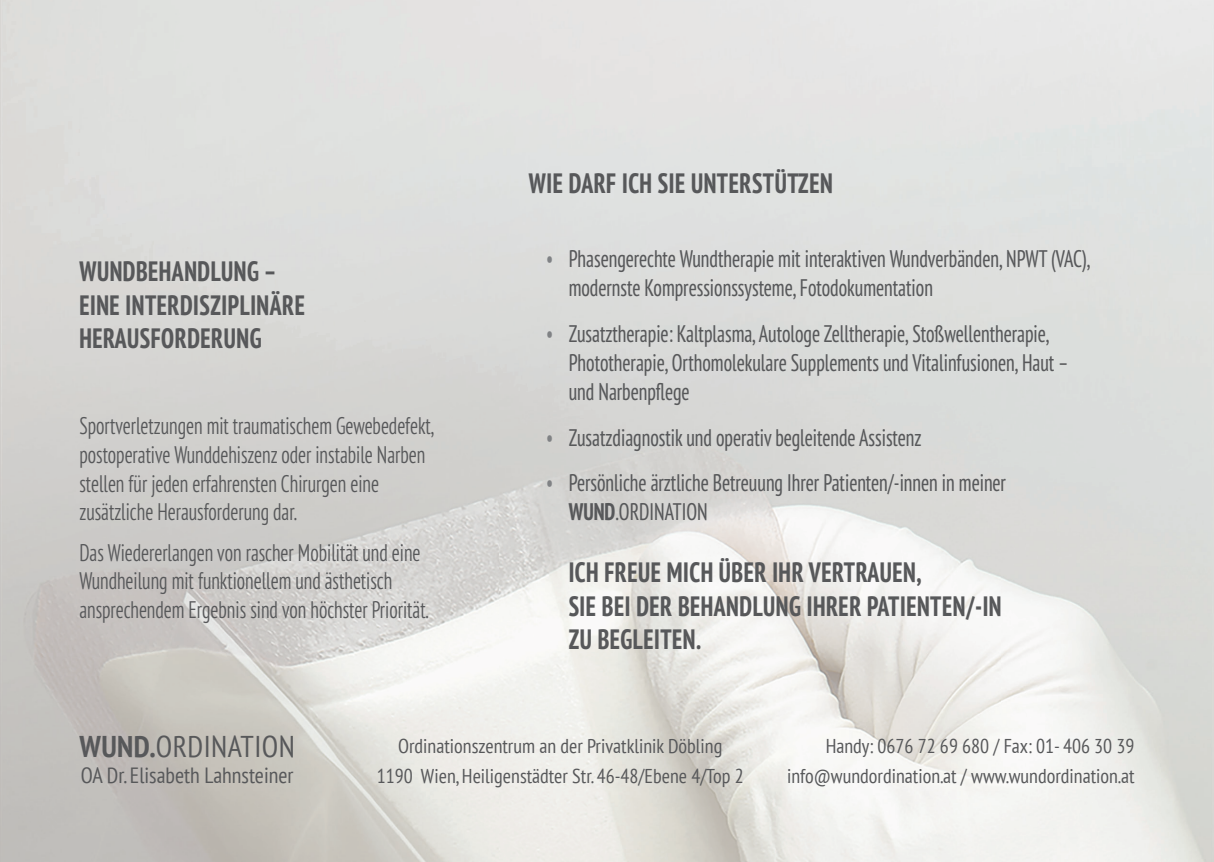
<style>
.page{position:relative;width:1214px;height:862px;background:#fff}
.page>*{position:absolute;margin:0;border:0;box-sizing:border-box;transform-origin:0 0}
.t1{font:condensed 30px "PT Sans";letter-spacing:.015em;color:#57585a}
.t2{font:700 condensed 28px/33.6px "PT Sans Pro";letter-spacing:.02em;color:#57585a}
.t3{font:condensed 24px/28.8px "PT Sans Pro";color:#57585a}
.t4{font:300 condensed 24px/28.8px "PT Sans Pro";color:#57585a}
.t5{font:condensed 22px "PT Sans";color:#57585a}
.t6{font:condensed 20px/30px "PT Sans";color:#57585a;text-align:center}
.s1{color:#808285}
.s2{font-weight:700}
</style>
<div class="page">
<img style="left:0;top:0;width:1213px;height:862px">
<p class="t2" style="left:79px;top:254px;width:227px">WUNDBEHANDLUNG –<br>EINE INTERDISZIPLINÄRE<br>HERAUSFORDERUNG</p>
<p class="t4" style="left:79px;top:410px;width:356px">Sportverletzungen mit traumatischem Gewebedefekt, postoperative Wunddehiszenz oder instabile Narben stellen für jeden erfahrensten Chirurgen eine zusätzliche Herausforderung dar.</p>
<p class="t4" style="left:79px;top:537px;width:351px">Das Wiedererlangen von rascher Mobilität und eine<br>Wundheilung mit funktionellem und ästhetisch ansprechendem Ergebnis sind von höchster Priorität.</p>
<p class="t2" style="left:529px;top:166px;width:305px">WIE DARF ICH SIE UNTERSTÜTZEN</p>
<p class="t3" style="left:568px;top:244px;width:523px;text-indent:-23px"><span class="s1">•</span> Phasengerechte Wundtherapie mit interaktiven Wundverbänden, NPWT (VAC), modernste Kompressionssysteme, Fotodokumentation</p>
<p class="t3" style="left:568px;top:319px;width:501px;text-indent:-23px"><span class="s1">•</span> Zusatztherapie: Kaltplasma, Autologe Zelltherapie, Stoßwellentherapie,<br>Phototherapie, Orthomolekulare Supplements und Vitalinfusionen, Haut – und Narbenpflege</p>
<p class="t3" style="left:546px;top:422px;width:377px"><span class="s1">•</span> Zusatzdiagnostik und operativ begleitende Assistenz</p>
<p class="t3" style="left:568px;top:468px;width:439px;text-indent:-23px"><span class="s1">•</span> Persönliche ärztliche Betreuung Ihrer Patienten/-innen in meiner<br><span class="s2">WUND</span>.ORDINATION</p>
<p class="t2" style="left:568px;top:555px;width:434px">ICH FREUE MICH ÜBER IHR VERTRAUEN,<br>SIE BEI DER BEHANDLUNG IHRER PATIENTEN/-IN<br>ZU BEGLEITEN.</p>
<p class="t1" style="left:79px;top:727px;width:217px"><span class="s2">WUND.</span>ORDINATION</p>
<p class="t5" style="left:81px;top:760px;width:214px">OA Dr. Elisabeth Lahnsteiner</p>
<p class="t6" style="left:377px;top:730px;width:368px">Ordinationszentrum an der Privatklinik Döbling<br>1190 Wien, Heiligenstädter Str. 46-48/Ebene 4/Top 2</p>
<p class="t6" style="left:787px;top:730px;width:349px;text-align:right">Handy: 0676 72 69 680 / Fax: 01- 406 30 39 info@wundordination.at / www.wundordination.at</p>
</div>
